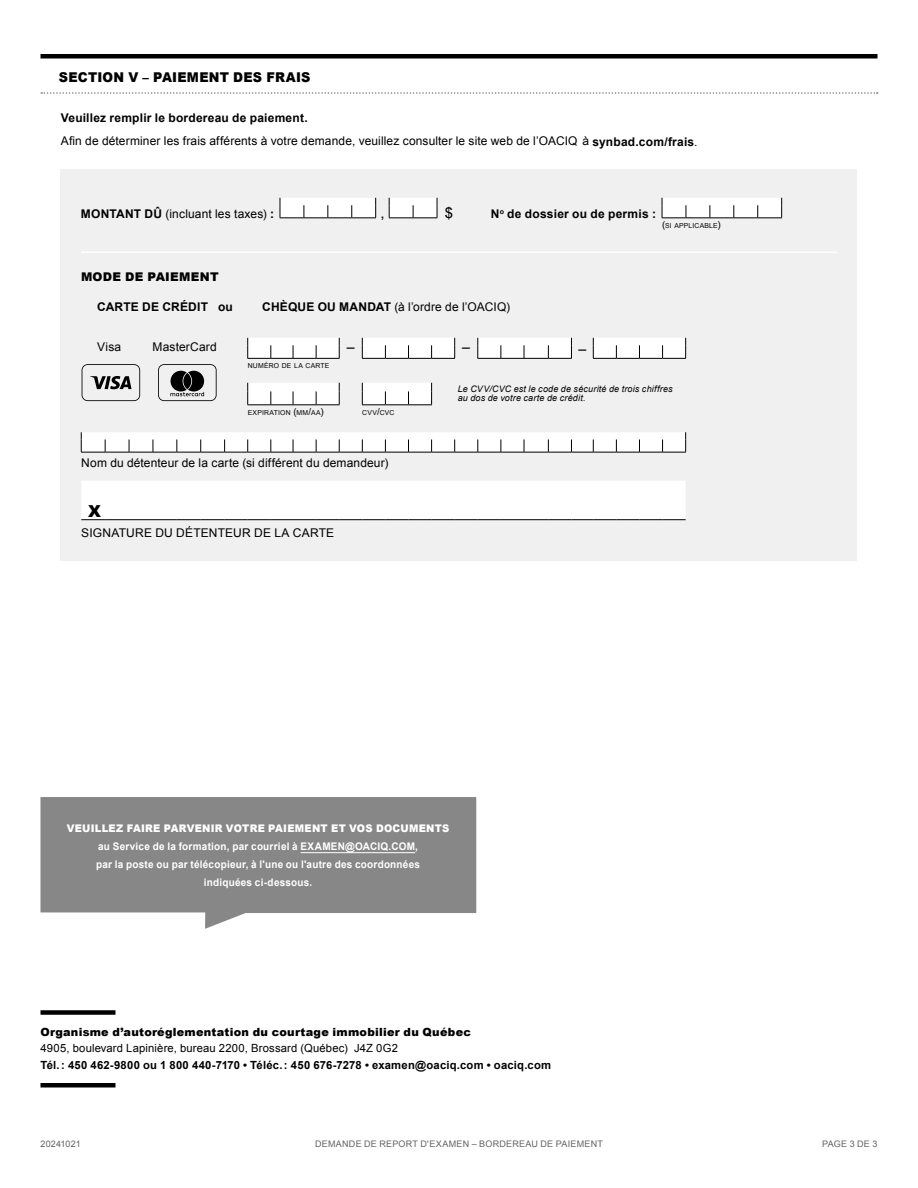
<style>
.page{position:relative;width:918px;height:1188px;background:#fff}
.page>*{position:absolute;margin:0;border:0;box-sizing:border-box;transform-origin:0 0}
.t1{font:900 16.5px "Arial";color:#000}
.t2{font:15px "Arial";color:#000;scale:.95 1}
.t3{font:15px "Arial";color:#000}
.t4{font:900 13.5px "Arial";letter-spacing:.015em;color:#000;scale:.95 1}
.t5{font:12px/23.2px "Arial";letter-spacing:.01em;color:#000}
.t6{font:700 12px "Arial";letter-spacing:.02em;color:#000}
.t7{font:900 12px "Arial";letter-spacing:.025em;color:#000}
.t8{font:700 11.25px "Arial";letter-spacing:.02em;color:#000}
.t9{font:900 11.25px "Arial";letter-spacing:.025em;color:#000}
.t10{font:11.25px "Arial";letter-spacing:.015em;color:#000}
.t11{font:700 10.5px/18px "Arial";letter-spacing:.025em;color:#fff;text-align:center;scale:.95 1}
.t12{font:900 10.5px "Arial";letter-spacing:.025em;color:#fff;scale:.95 1}
.t13{font:italic 9px/9px "Arial";letter-spacing:.02em;color:#000}
.t14{font:9px "Arial";letter-spacing:.025em;color:#646363}
.t15{font:6.9px "Arial";letter-spacing:.03em;color:#000}
.s1{font-weight:700}
.s2{font-size:9.75px}
</style>
<div class="page">
<div style="left:40px;top:1010px;width:76px;height:5px;background:#000"></div>
<div style="left:40px;top:1083px;width:76px;height:5px;background:#000"></div>
<hr style="left:40px;top:54px;width:838px;height:4px;background:#000">
<svg style="left:41px;top:92px;width:837px;height:2px"></svg>
<div style="left:61px;top:170px;width:796px;height:391px;background:#f0f0f0"></div>
<hr style="left:81px;top:251px;width:756px;height:2px;background:#fff">
<svg style="left:280px;top:198px;width:502px;height:21px"></svg>
<svg style="left:81px;top:338px;width:604px;height:181px"></svg>
<svg style="left:81px;top:519px;width:605px;height:1px"></svg>
<svg style="left:247px;top:383px;width:93px;height:23px"></svg>
<svg style="left:362px;top:383px;width:70px;height:23px"></svg>
<svg style="left:247px;top:338px;width:93px;height:21px"></svg>
<svg style="left:362px;top:338px;width:93px;height:21px"></svg>
<svg style="left:478px;top:338px;width:94px;height:21px"></svg>
<svg style="left:593px;top:338px;width:93px;height:21px"></svg>
<svg style="left:81px;top:432px;width:605px;height:21px"></svg>
<svg style="left:82px;top:364px;width:58px;height:37px"></svg>
<svg style="left:158px;top:364px;width:59px;height:37px"></svg>
<svg style="left:40px;top:797px;width:436px;height:132px;background:#959595"></svg>
<hr style="left:301px;top:852px;width:114px;height:1px;background:#fff">
<p class="t4" style="left:59px;top:68px;width:266px">SECTION V – PAIEMENT DES FRAIS</p>
<p class="t5" style="left:61px;top:107px;width:638px"><span class="s1">Veuillez remplir le bordereau de paiement.<br></span>Afin de déterminer les frais afférents à votre demande, veuillez consulter le site web de l’OACIQ à <span class="s1">synbad.com/frais</span>.</p>
<p class="t5" style="left:81px;top:202px;width:195px"><span class="s1">MONTANT DÛ</span> (incluant les taxes) <span class="s1">:</span></p>
<p class="t3" style="left:380px;top:203px;width:6px">,</p>
<p class="t3" style="left:445px;top:203px;width:10px">$</p>
<p class="t6" style="left:491px;top:206px;width:167px">N<sup>o</sup> de dossier ou de permis :</p>
<p class="t15" style="left:662px;top:221px;width:60px"><span class="s2">(</span>SI APPLICABLE<span class="s2">)</span></p>
<p class="t7" style="left:81px;top:268px;width:139px">MODE DE PAIEMENT</p>
<p class="t6" style="left:97px;top:299px;width:137px">CARTE DE CRÉDIT ou</p>
<p class="t5" style="left:262px;top:296px;width:249px"><span class="s1">CHÈQUE OU MANDAT</span> (à l’ordre de l’OACIQ)</p>
<p class="t5" style="left:97px;top:336px;width:25px">Visa</p>
<p class="t5" style="left:153px;top:336px;width:66px">MasterCard</p>
<p class="t2" style="left:347px;top:337px;width:10px">–</p>
<p class="t2" style="left:462px;top:337px;width:10px">–</p>
<p class="t15" style="left:248px;top:362px;width:83px">NUMÉRO DE LA CARTE</p>
<p class="t2" style="left:578px;top:338px;width:10px">–</p>
<p class="t15" style="left:248px;top:408px;width:78px">EXPIRATION <span class="s2">(</span>MM<span class="s2">/</span>AA<span class="s2">)</span></p>
<p class="t15" style="left:362px;top:408px;width:33px">CVV<span class="s2">/</span>CVC</p>
<p class="t5" style="left:81px;top:451px;width:309px">Nom du détenteur de la carte (si différent du demandeur)</p>
<h1 class="t1" style="left:88px;top:499px;width:14px">X</h1>
<p class="t5" style="left:81px;top:522px;width:255px">SIGNATURE DU DÉTENTEUR DE LA CARTE</p>
<p class="t13" style="left:458px;top:385px;width:216px">Le CVV/CVC est le code de sécurité de trois chiffres au dos de votre carte de crédit.</p>
<p class="t12" style="left:67px;top:820px;width:404px">VEUILLEZ FAIRE PARVENIR VOTRE PAIEMENT ET VOS DOCUMENTS</p>
<p class="t11" style="left:96px;top:837px;width:342px">au Service de la formation, par courriel à EXAMEN@OACIQ.COM, par la poste ou par télécopieur, à l'une ou l'autre des coordonnées indiquées ci-dessous.</p>
<p class="t9" style="left:40px;top:1024px;width:432px">Organisme d’autoréglementation du courtage immobilier du Québec</p>
<p class="t10" style="left:40px;top:1041px;width:359px">4905, boulevard Lapinière, bureau 2200, Brossard (Québec) J4Z 0G2</p>
<p class="t8" style="left:40px;top:1057px;width:512px">Tél.: 450 462-9800 ou 1 800 440-7170 • Téléc.: 450 676-7278 • examen@oaciq.com • oaciq.com</p>
<p class="t14" style="left:40px;top:1138px;width:42px">20241021</p>
<p class="t14" style="left:315px;top:1138px;width:289px">DEMANDE DE REPORT D'EXAMEN – BORDEREAU DE PAIEMENT</p>
<p class="t14" style="left:822px;top:1138px;width:57px">PAGE 3 DE 3</p>
</div>
